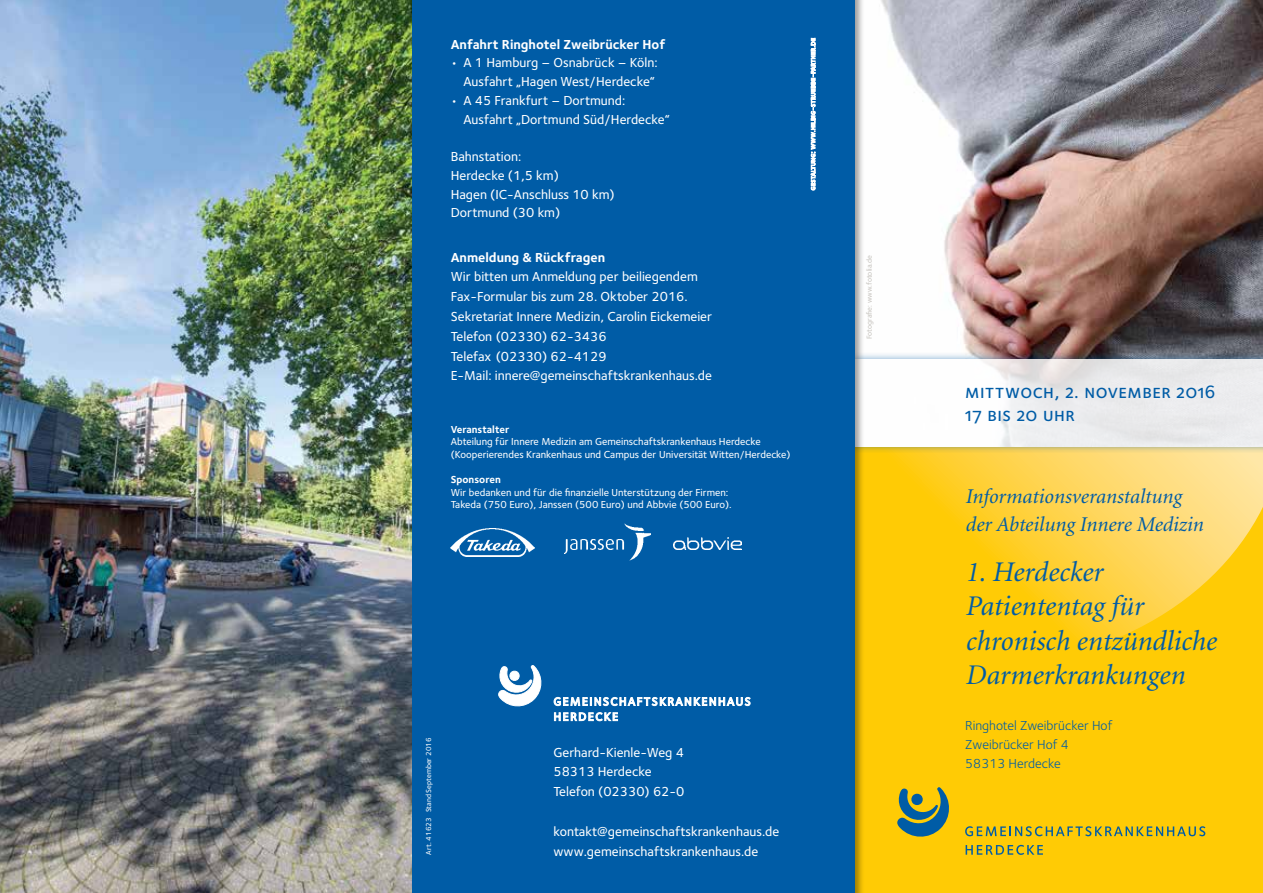
<style>
.page{position:relative;width:1263px;height:893px;background:#fff}
.page>*{position:absolute;margin:0;border:0;box-sizing:border-box;transform-origin:0 0}
.t1{font:italic 28.5px/34.5px "Minion";color:#005ca6}
.t2{font:italic 21px/28.5px "Minion";color:#005ca6}
.t3{font:19.5px/23.2px "Foundry Sterling Medium Expert";letter-spacing:.025em;color:#005ca6}
.t4{font:500 13.5px/19.8px "Foundry Sterling";color:#fff}
.t5{font:13.5px/18.8px "Foundry Sterling";color:#005ca6}
.t6{font:700 13.5px "Foundry Sterling";color:#fff}
.t7{font:500 10.5px/12.6px "Foundry Sterling";color:#fff}
.t8{font:700 10.5px "Foundry Sterling";color:#fff}
.t9{font:500 7.5px "Foundry Sterling";color:#fff}
.t10{font:500 7.5px "Foundry Sterling";color:#c6c3be}
</style>
<div class="page">
<img style="left:0;top:0;width:412px;height:893px">
<div style="left:838px;top:446px;width:425px;height:447px;background:linear-gradient(to right,#ffc700,#ffe6b0)"></div>
<svg style="left:865px;top:478px;width:398px;height:415px;background:#fecd16"></svg>
<img style="left:881px;top:0;width:382px;height:351px">
<svg style="left:965px;top:845px;width:78px;height:10px"></svg>
<svg style="left:965px;top:826px;width:240px;height:10px;background:#aea737"></svg>
<svg style="left:896px;top:787px;width:56px;height:52px;background:#859651"></svg>
<div style="left:847px;top:351px;width:416px;height:103px;background:#005ca6;opacity:.6"></div>
<svg style="left:865px;top:359px;width:398px;height:87px;fill:#ededef"></svg>
<div style="left:836px;top:0;width:29px;height:893px;background:#000;opacity:.4"></div>
<div style="left:838px;top:0;width:17px;height:893px;background:#005ca6"></div>
<div style="left:412px;top:0;width:431px;height:893px;background:#005ca6"></div>
<svg style="left:554px;top:712px;width:64px;height:9px"></svg>
<svg style="left:554px;top:697px;width:196px;height:9px"></svg>
<svg style="left:498px;top:665px;width:44px;height:42px"></svg>
<svg style="left:811px;top:38px;width:4px;height:152px"></svg>
<img style="left:674px;top:538px;width:68px;height:12px">
<img style="left:564px;top:523px;width:86px;height:38px">
<img style="left:451px;top:529px;width:83px;height:27px">
<p class="t6" style="left:451px;top:36px;width:216px">Anfahrt Ringhotel Zweibrücker Hof</p>
<p class="t4" style="left:451px;top:53px;width:208px;line-height:18.8px;text-align:right">• A 1 Hamburg – Osnabrück – Köln:<br>Ausfahrt „Hagen West/Herdecke“</p>
<p class="t4" style="left:463px;top:91px;width:208px;line-height:18.8px;text-indent:-13px">• A 45 Frankfurt – Dortmund:<br>Ausfahrt „Dortmund Süd/Herdecke“</p>
<p class="t4" style="left:451px;top:147px;width:165px;line-height:18.8px">Bahnstation:<br>Herdecke (1,5 km)<br>Hagen (IC-Anschluss 10 km)<br>Dortmund (30 km)</p>
<p class="t6" style="left:451px;top:249px;width:156px">Anmeldung &amp; Rückfragen</p>
<p class="t4" style="left:451px;top:267px;width:263px">Wir bitten um Anmeldung per beiliegendem Fax-Formular bis zum 28. Oktober 2016.<br>Sekretariat Innere Medizin, Carolin Eickemeier Telefon (02330) 62-3436<br>Telefax (02330) 62-4129<br>E-Mail: innere@gemeinschaftskrankenhaus.de</p>
<p class="t8" style="left:451px;top:423px;width:60px">Veranstalter</p>
<p class="t7" style="left:451px;top:435px;width:341px">Abteilung für Innere Medizin am Gemeinschaftskrankenhaus Herdecke (Kooperierendes Krankenhaus und Campus der Universität Witten/Herdecke)</p>
<p class="t8" style="left:451px;top:473px;width:52px">Sponsoren</p>
<p class="t7" style="left:451px;top:486px;width:282px">Wir bedanken und für die finanzielle Unterstützung der Firmen:<br>Takeda (750 Euro), Janssen (500 Euro) und Abbvie (500 Euro).</p>
<p class="t10" style="left:865px;top:339px;width:86px;rotate:-90deg">Fotografie: www.fotolia.de</p>
<p class="t9" style="left:424px;top:855px;width:119px;rotate:-90deg">Art. 41623 Stand September 2016</p>
<p class="t4" style="left:553px;top:742px;width:132px">Gerhard-Kienle-Weg 4<br>58313 Herdecke<br>Telefon (02330) 62-0</p>
<p class="t4" style="left:553px;top:821px;width:227px">kontakt@gemeinschaftskrankenhaus.de</p>
<p class="t4" style="left:553px;top:841px;width:206px">www.gemeinschaftskrankenhaus.de</p>
<h3 class="t3" style="left:965px;top:379px;width:252px">mittwoch, 2. november 2016<br>17 bis 20 uhr</h3>
<h2 class="t2" style="left:965px;top:483px;width:239px">Informationsveranstaltung der Abteilung Innere Medizin</h2>
<h1 class="t1" style="left:965px;top:555px;width:252px">1. Herdecker<br>Patiententag für chronisch entzündliche<br>Darmerkrankungen</h1>
<p class="t5" style="left:965px;top:716px;width:149px">Ringhotel Zweibrücker Hof<br>Zweibrücker Hof 4<br>58313 Herdecke</p>
</div>
